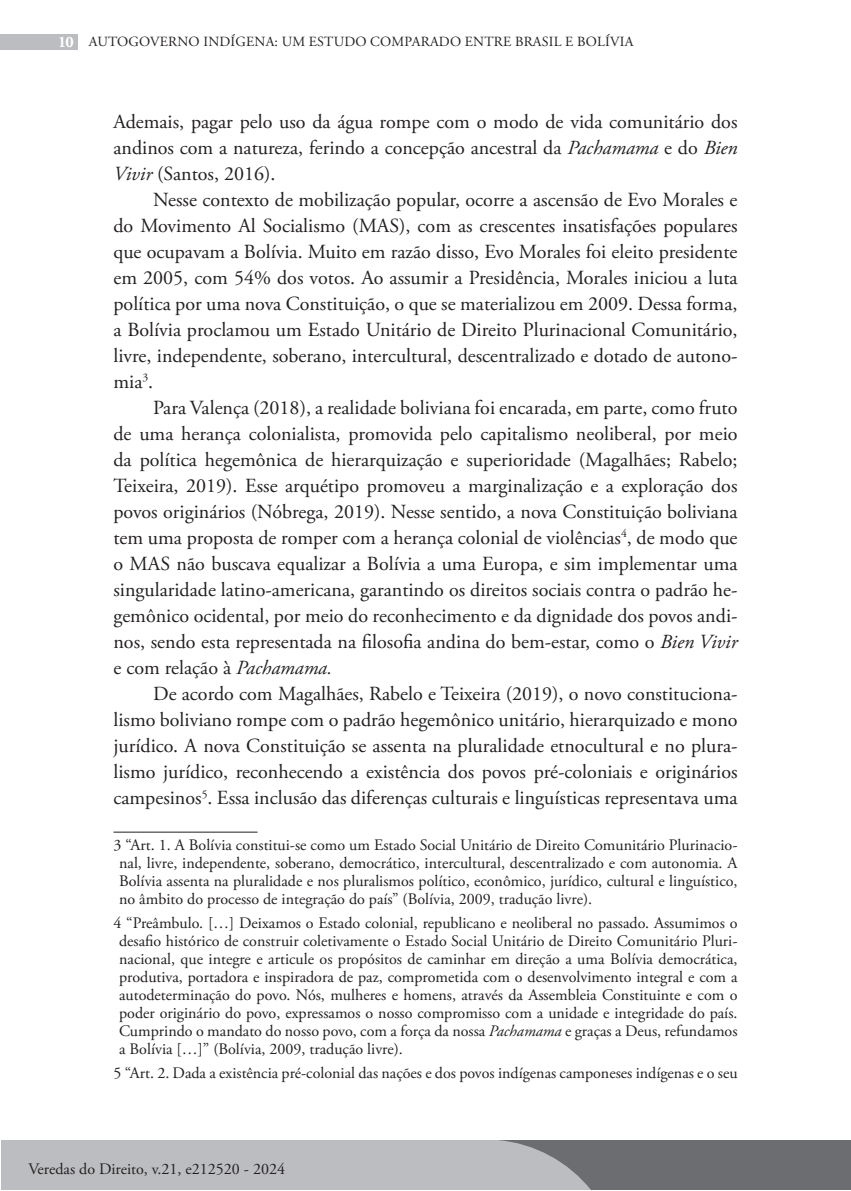
<style>
.page{position:relative;width:851px;height:1191px;background:#fff}
.page>*{position:absolute;margin:0;border:0;box-sizing:border-box;transform-origin:0 0}
.t1{font:20px/26px "Adobe Garamond Pro";color:#231f20;text-align:justify}
.t2{font:16px/18px "Adobe Garamond Pro";color:#231f20;text-align:justify}
.t3{font:14px "Adobe Garamond Pro";letter-spacing:.015em;color:#231f20}
.s1{font-weight:700;font-size:16px;color:#fff}
.s2{font-style:italic}
</style>
<div class="page">
<div style="left:1px;top:1140px;width:849px;height:50px;background:#6c6d70"></div>
<div style="left:0;top:34px;width:77px;height:16px;background:#bcbdc0"></div>
<div style="left:1px;top:1140px;width:590px;height:50px;background:#bcbdc0"></div>
<hr style="left:113px;top:831px;width:144px;height:1px;background:#231f20">
<p class="t3" style="left:59px;top:34px;width:576px"><span class="s1">10</span> AUTOGOVERNO INDÍGENA: UM ESTUDO COMPARADO ENTRE BRASIL E BOLÍVIA</p>
<p class="t1" style="left:113px;top:109px;width:625px">Ademais, pagar pelo uso da água rompe com o modo de vida comunitário dos andinos com a natureza, ferindo a concepção ancestral da <span class="s2">Pachamama</span> e do <span class="s2">Bien Vivir</span> (Santos, 2016).</p>
<p class="t1" style="left:113px;top:187px;width:625px;text-indent:40px">Nesse contexto de mobilização popular, ocorre a ascensão de Evo Morales e do Movimento Al Socialismo (MAS), com as crescentes insatisfações populares que ocupavam a Bolívia. Muito em razão disso, Evo Morales foi eleito presidente em 2005, com 54% dos votos. Ao assumir a Presidência, Morales iniciou a luta política por uma nova Constituição, o que se materializou em 2009. Dessa forma, a Bolívia proclamou um Estado Unitário de Direito Plurinacional Comunitário, livre, independente, soberano, intercultural, descentralizado e dotado de autono&shy;mia<sup>3</sup>.</p>
<p class="t1" style="left:113px;top:395px;width:625px;text-indent:40px">Para Valença (2018), a realidade boliviana foi encarada, em parte, como fruto de uma herança colonialista, promovida pelo capitalismo neoliberal, por meio da política hegemônica de hierarquização e superioridade (Magalhães; Rabelo; Teixeira, 2019). Esse arquétipo promoveu a marginalização e a exploração dos povos originários (Nóbrega, 2019). Nesse sentido, a nova Constituição boliviana tem uma proposta de romper com a herança colonial de violências<sup>4</sup>, de modo que o MAS não buscava equalizar a Bolívia a uma Europa, e sim implementar uma singularidade latino-americana, garantindo os direitos sociais contra o padrão he&shy;gemônico ocidental, por meio do reconhecimento e da dignidade dos povos andi&shy;nos, sendo esta representada na filosofia andina do bem-estar, como o <span class="s2">Bien Vivir </span>e com relação à <span class="s2">Pachamama.</span></p>
<p class="t1" style="left:113px;top:681px;width:625px;text-indent:40px">De acordo com Magalhães, Rabelo e Teixeira (2019), o novo constituciona&shy;lismo boliviano rompe com o padrão hegemônico unitário, hierarquizado e mono jurídico. A nova Constituição se assenta na pluralidade etnocultural e no plura&shy;lismo jurídico, reconhecendo a existência dos povos pré-coloniais e originários campesinos<sup>5</sup>. Essa inclusão das diferenças culturais e linguísticas representava uma</p>
<p class="t2" style="left:119px;top:836px;width:619px;text-indent:-6px">3 “Art. 1. A Bolívia constitui-se como um Estado Social Unitário de Direito Comunitário Plurinacio&shy;nal, livre, independente, soberano, democrático, intercultural, descentralizado e com autonomia. A Bolívia assenta na pluralidade e nos pluralismos político, econômico, jurídico, cultural e linguístico, no âmbito do processo de integração do país” (Bolívia, 2009, tradução livre).</p>
<p class="t2" style="left:119px;top:914px;width:620px;text-indent:-6px">4 “Preâmbulo. […] Deixamos o Estado colonial, republicano e neoliberal no passado. Assumimos o desafio histórico de construir coletivamente o Estado Social Unitário de Direito Comunitário Pluri&shy;nacional, que integre e articule os propósitos de caminhar em direção a uma Bolívia democrática, produtiva, portadora e inspiradora de paz, comprometida com o desenvolvimento integral e com a autodeterminação do povo. Nós, mulheres e homens, através da Assembleia Constituinte e com o poder originário do povo, expressamos o nosso compromisso com a unidade e integridade do país.<br>Cumprindo o mandato do nosso povo, com a força da nossa <span class="s2">Pachamama</span> e graças a Deus, refundamos a Bolívia […]” (Bolívia, 2009, tradução livre).</p>
<p class="t2" style="left:113px;top:1064px;width:625px">5 “Art. 2. Dada a existência pré-colonial das nações e dos povos indígenas camponeses indígenas e o seu</p>
<p class="t2" style="left:28px;top:1160px;width:258px">Veredas do Direito, v.21, e212520 - 2024</p>
</div>
